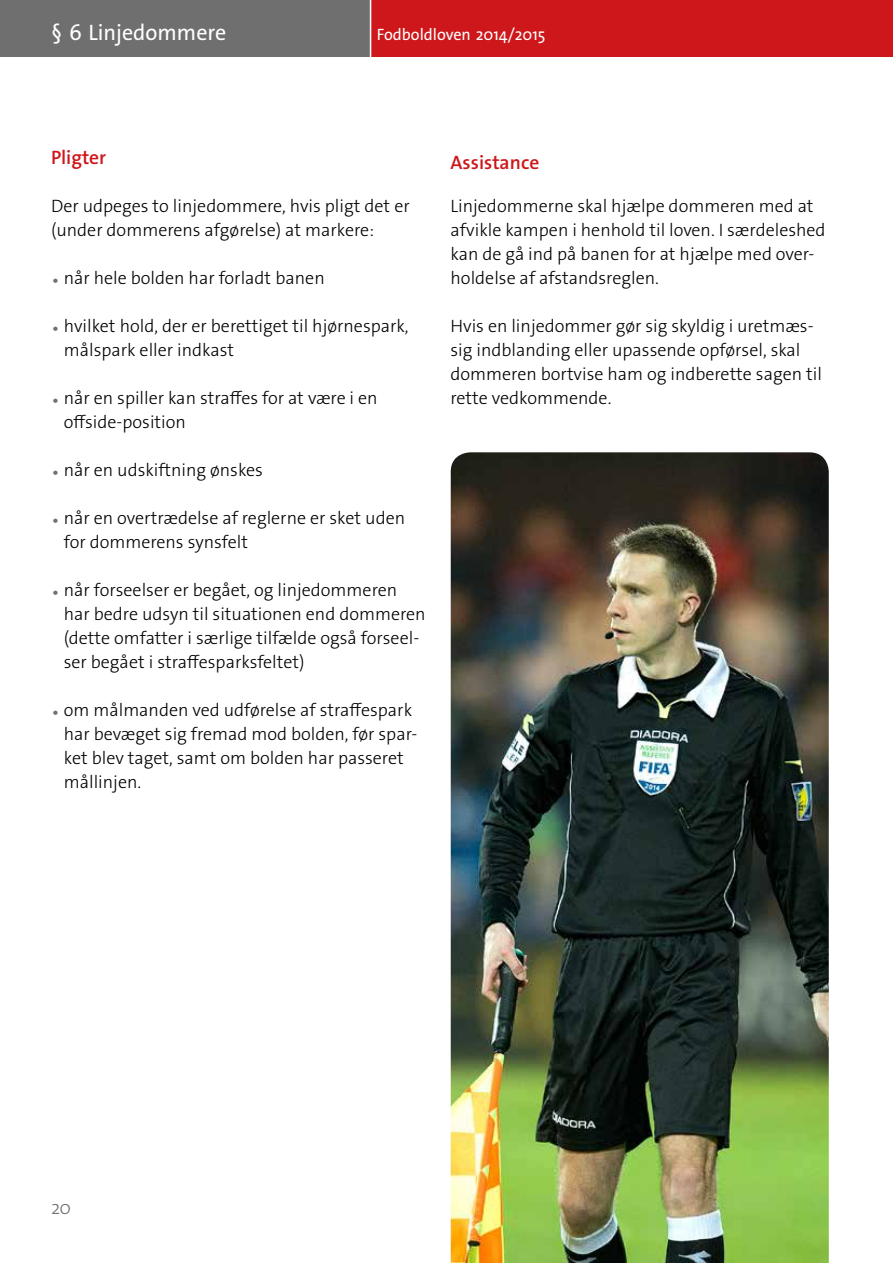
<style>
.page{position:relative;width:893px;height:1263px;background:#fff}
.page>*{position:absolute;margin:0;border:0;box-sizing:border-box;transform-origin:0 0}
.t1{font:22.5px "The Sans OT5 Plain";color:#fff}
.t2{font:600 19.5px "The Sans OT6";color:#cd171a}
.t3{font:300 19.2px "The Sans OT3";color:#706f6f}
.t4{font:300 18px/24px "The Sans OT3";color:#000}
.t5{font:16.5px "The Sans OT5 Plain";color:#fff}
.s1{font-size:21px;color:#706f6f}
</style>
<div class="page">
<div style="left:0;top:0;width:893px;height:57px;background:#cd171a"></div>
<div style="left:0;top:0;width:371px;height:57px;background:#706f6f"></div>
<hr style="left:370px;top:0;width:1px;height:57px;background:#fff">
<img style="left:451px;top:452px;width:378px;height:811px">
<p class="t1" style="left:51px;top:18px;width:177px">§ 6 Linjedommere</p>
<p class="t5" style="left:377px;top:24px;width:170px">Fodboldloven 2014/2015</p>
<p class="t2" style="left:51px;top:145px;width:57px">Pligter</p>
<p class="t4" style="left:51px;top:194px;width:360px">Der udpeges to linjedommere, hvis pligt det er (under dommerens afgørelse) at markere:</p>
<p class="t4" style="left:51px;top:266px;width:275px"><span class="s1">•</span> når hele bolden har forladt banen</p>
<p class="t4" style="left:64px;top:314px;width:346px;text-indent:-13px"><span class="s1">•</span> hvilket hold, der er berettiget til hjørnespark, målspark eller indkast</p>
<p class="t4" style="left:64px;top:386px;width:315px;text-indent:-13px"><span class="s1">•</span> når en spiller kan straffes for at være i en offside-position</p>
<p class="t4" style="left:51px;top:458px;width:214px"><span class="s1">•</span> når en udskiftning ønskes</p>
<p class="t4" style="left:64px;top:506px;width:343px;text-indent:-13px"><span class="s1">•</span> når en overtrædelse af reglerne er sket uden for dommerens synsfelt</p>
<p class="t4" style="left:64px;top:578px;width:363px;text-indent:-13px"><span class="s1">•</span> når forseelser er begået, og linjedommeren har bedre udsyn til situationen end dommeren (dette omfatter i særlige tilfælde også forseel&shy;ser begået i straffesparksfeltet)</p>
<p class="t4" style="left:64px;top:698px;width:355px;text-indent:-13px"><span class="s1">•</span> om målmanden ved udførelse af straffespark har bevæget sig fremad mod bolden, før spar&shy;ket blev taget, samt om bolden har passeret mållinjen.</p>
<p class="t2" style="left:450px;top:150px;width:90px">Assistance</p>
<p class="t4" style="left:450px;top:194px;width:377px">Linjedommerne skal hjælpe dommeren med at afvikle kampen i henhold til loven. I særdeleshed kan de gå ind på banen for at hjælpe med over&shy;holdelse af afstandsreglen.</p>
<p class="t4" style="left:450px;top:314px;width:373px">Hvis en linjedommer gør sig skyldig i uretmæs&shy;sig indblanding eller upassende opførsel, skal dommeren bortvise ham og indberette sagen til rette vedkommende.</p>
<p class="t3" style="left:51px;top:1195px;width:22px">20</p>
</div>
